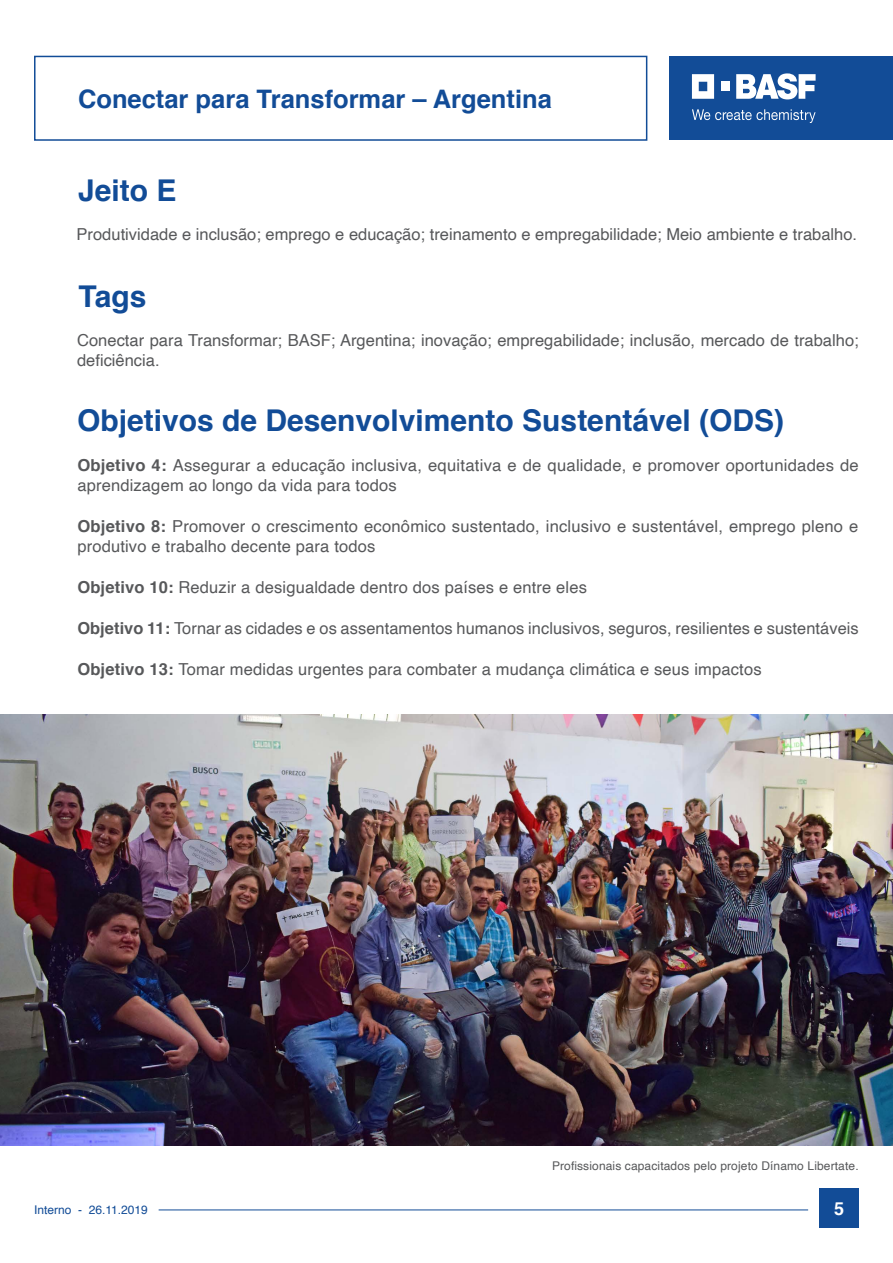
<style>
.page{position:relative;width:893px;height:1263px;background:#fff}
.page>*{position:absolute;margin:0;border:0;box-sizing:border-box;transform-origin:0 0}
.Subititulos_pagina{font:700 30px "Helvetica";color:#124c97}
.t1{font:700 25.5px "Helvetica";color:#124c97}
.t2{font:700 18px "Helvetica";color:#fff}
.Corpo_de_texto_base{font:16.5px/19.8px "Helvetica";letter-spacing:.01em;color:#57585a}
.Corpo_de_texto_base-2{font:12px "Helvetica";letter-spacing:.01em;color:#57585a}
.t3{font:12px "Helvetica";color:#124c97}
.s1{font-weight:700}
</style>
<div class="page">
<div style="left:669px;top:56px;width:224px;height:84px;background:#124c97"></div>
<svg style="left:692px;top:74px;width:22px;height:25px"></svg>
<div style="left:721px;top:82px;width:8px;height:9px;background:#fff"></div>
<svg style="left:736px;top:73px;width:80px;height:26px"></svg>
<svg style="left:692px;top:109px;width:124px;height:14px"></svg>
<div style="left:34px;top:56px;width:613px;height:85px;border:2px solid #124c97"></div>
<hr style="left:159px;top:1209px;width:649px;height:1px;background:#124c97">
<div style="left:819px;top:1188px;width:40px;height:40px;background:#124c97"></div>
<img style="left:0;top:714px;width:893px;height:432px">
<h2 class="t1" style="left:78px;top:78px;width:475px">Conectar para Transformar – Argentina</h2>
<p class="Subititulos_pagina" style="left:78px;top:166px;width:100px">Jeito E</p>
<p class="Corpo_de_texto_base" style="left:77px;top:225px;width:782px">Produtividade e inclusão; emprego e educação; treinamento e empregabilidade; Meio ambiente e trabalho.</p>
<p class="Subititulos_pagina" style="left:79px;top:272px;width:69px">Tags</p>
<p class="Corpo_de_texto_base" style="left:77px;top:331px;width:783px">Conectar para Transformar; BASF; Argentina; inovação; empregabilidade; inclusão, mercado de trabalho; deficiência.</p>
<p class="Subititulos_pagina" style="left:77px;top:397px;width:708px">Objetivos de Desenvolvimento Sustentável (ODS)</p>
<p class="Corpo_de_texto_base" style="left:77px;top:456px;width:783px"><span class="s1">Objetivo 4:</span> Assegurar a educação inclusiva, equitativa e de qualidade, e promover oportunidades de aprendizagem ao longo da vida para todos</p>
<p class="Corpo_de_texto_base" style="left:77px;top:517px;width:782px"><span class="s1">Objetivo 8:</span> Promover o crescimento econômico sustentado, inclusivo e sustentável, emprego pleno e produtivo e trabalho decente para todos</p>
<p class="Corpo_de_texto_base" style="left:77px;top:578px;width:511px"><span class="s1">Objetivo 10:</span> Reduzir a desigualdade dentro dos países e entre eles</p>
<p class="Corpo_de_texto_base" style="left:77px;top:619px;width:783px"><span class="s1">Objetivo 11:</span> Tornar as cidades e os assentamentos humanos inclusivos, seguros, resilientes e sustentáveis</p>
<p class="Corpo_de_texto_base" style="left:77px;top:660px;width:686px"><span class="s1">Objetivo 13:</span> Tomar medidas urgentes para combater a mudança climática e seus impactos</p>
<p class="Corpo_de_texto_base-2" style="left:552px;top:1156px;width:308px">Profissionais capacitados pelo projeto Dínamo Libertate.</p>
<p class="t3" style="left:34px;top:1200px;width:115px">Interno - 26.11.2019</p>
<p class="t2" style="left:834px;top:1194px;width:12px">5</p>
</div>
